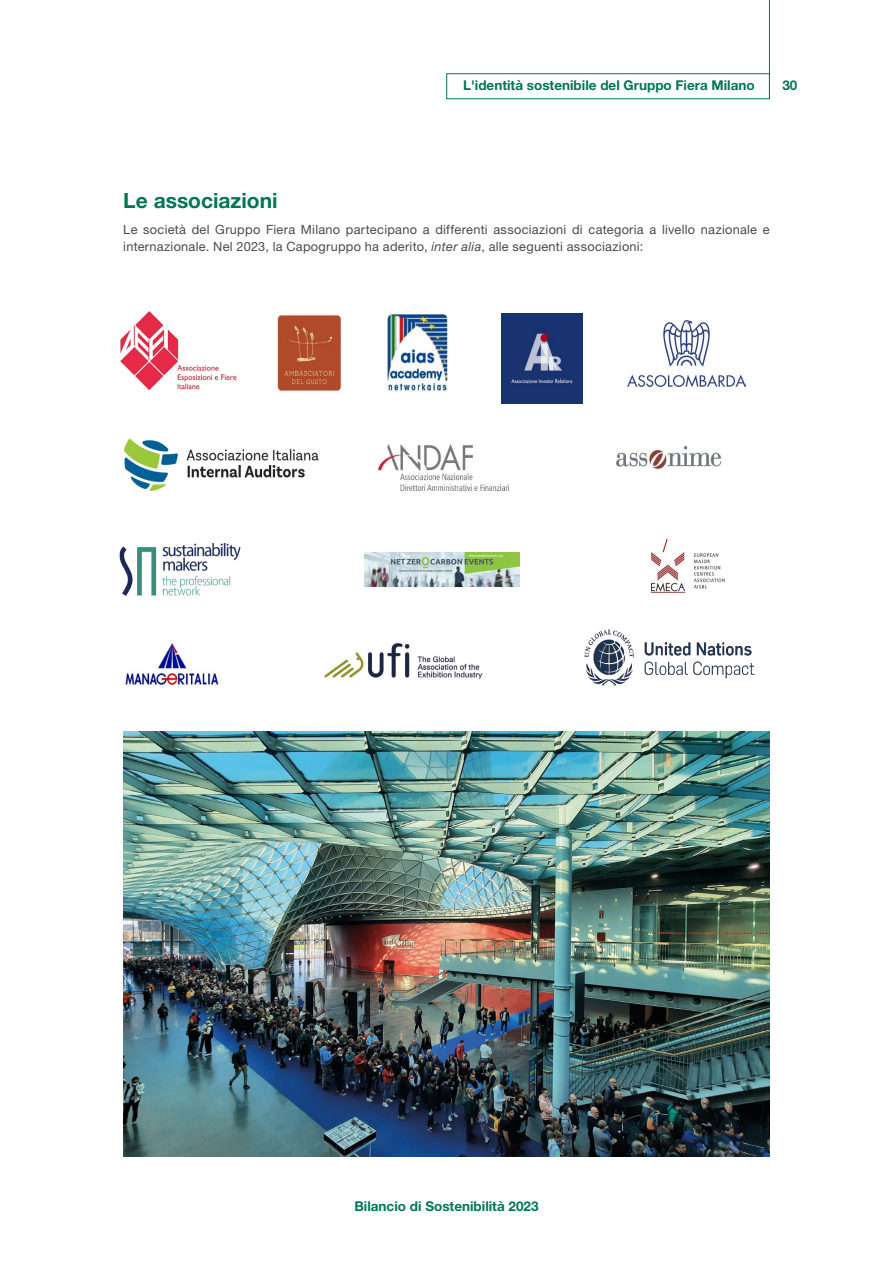
<style>
.page{position:relative;width:893px;height:1263px;background:#fff}
.page>*{position:absolute;margin:0;border:0;box-sizing:border-box;transform-origin:0 0}
.TITOLO_-_III_Livello{font:700 21px "Helvetica Neue LT Pro";color:#007656}
.t1{font:700 13.5px "Helvetica Neue LT Pro";color:#007656}
.Testo{font:12.75px/17.2px "Helvetica Neue LT Pro";letter-spacing:.02em;color:#4a4a49}
.s1{font-style:italic}
</style>
<div class="page">
<div style="left:446px;top:73px;width:324px;height:26px;border:1px solid #007656"></div>
<hr style="left:769px;top:0;width:1px;height:99px;background:#007656">
<img style="left:277px;top:314px;width:65px;height:78px">
<img style="left:387px;top:315px;width:60px;height:77px">
<img style="left:378px;top:444px;width:130px;height:47px">
<img style="left:501px;top:313px;width:81px;height:90px">
<img style="left:125px;top:438px;width:193px;height:53px">
<img style="left:627px;top:320px;width:119px;height:67px">
<img style="left:616px;top:445px;width:106px;height:25px">
<img style="left:119px;top:544px;width:121px;height:52px">
<img style="left:120px;top:311px;width:117px;height:78px">
<img style="left:627px;top:321px;width:118px;height:65px">
<img style="left:325px;top:643px;width:158px;height:36px">
<img style="left:584px;top:629px;width:171px;height:57px">
<img style="left:125px;top:643px;width:94px;height:43px">
<img style="left:651px;top:538px;width:74px;height:55px">
<div style="left:357px;top:549px;width:170px;height:42px;background:linear-gradient(to right,#fff,#fff)"></div>
<img style="left:364px;top:553px;width:156px;height:33px">
<img style="left:123px;top:731px;width:647px;height:426px">
<p class="t1" style="left:463px;top:77px;width:293px">L'identità sostenibile del Gruppo Fiera Milano</p>
<p class="t1" style="left:782px;top:77px;width:17px">30</p>
<p class="TITOLO_-_III_Livello" style="left:123px;top:188px;width:156px">Le associazioni</p>
<p class="Testo" style="left:123px;top:221px;width:648px">Le società del Gruppo Fiera Milano partecipano a differenti associazioni di categoria a livello nazionale e internazionale. Nel 2023, la Capogruppo ha aderito, <span class="s1">inter alia</span>, alle seguenti associazioni:</p>
<p class="t1" style="left:354px;top:1198px;width:186px">Bilancio di Sostenibilità 2023</p>
</div>
